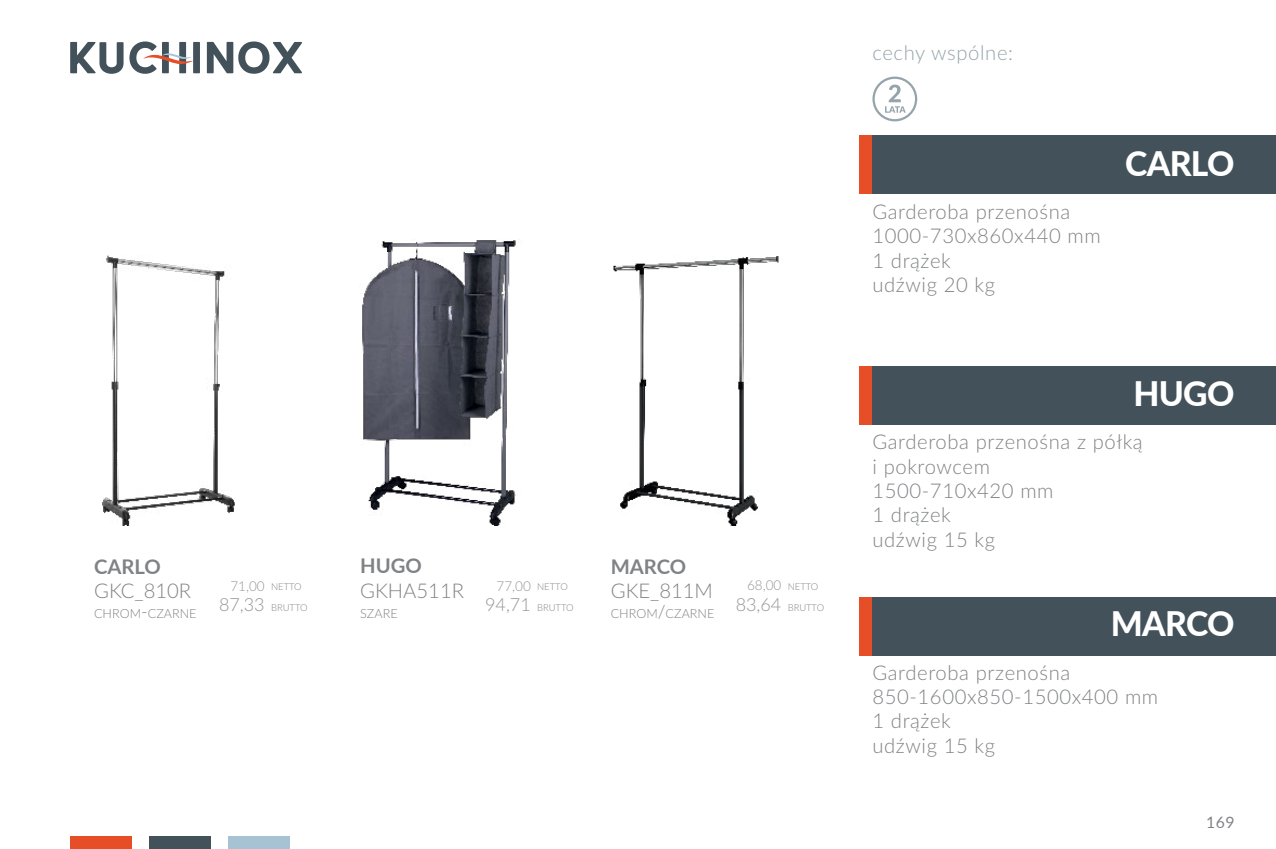
<style>
.page{position:relative;width:1276px;height:849px;background:#fff}
.page>*{position:absolute;margin:0;border:0;box-sizing:border-box;transform-origin:0 0}
.t1{font:800 33.75px "Lato";letter-spacing:-.02em;color:#fff}
.t2{font:300 20.25px/24.3px "Lato";letter-spacing:.03em;color:#808285}
.t3{font:700 20.25px "Lato";color:#808285}
.t4{font:300 20.25px "Lato";letter-spacing:.03em;color:#95a3ab}
.t5{font:300 20.25px "Lato";color:#808285}
.t6{font:300 18px "Lato";color:#939598}
.t7{font:15.75px "Lato";color:#808285}
.t8{font:300 13.5px "Lato";color:#939598}
.t9{font:300 12.6px "Lato";color:#808285}
.t10{font:300 9.45px/20.2px "Lato";letter-spacing:-.005em;color:#808285}
.s1{font-size:18px}
</style>
<div class="page">
<div style="left:149px;top:836px;width:62px;height:12px;background:#43525a"></div>
<div style="left:70px;top:836px;width:62px;height:12px;background:#e54e26"></div>
<div style="left:228px;top:836px;width:62px;height:12px;background:#a5c3d2"></div>
<div style="left:859px;top:366px;width:417px;height:58px;background:#e54e26"></div>
<div style="left:859px;top:597px;width:417px;height:58px;background:#e54e26"></div>
<div style="left:859px;top:135px;width:417px;height:58px;background:#e54e26"></div>
<div style="left:872px;top:135px;width:404px;height:58px;background:#43525a"></div>
<div style="left:872px;top:366px;width:404px;height:58px;background:#43525a"></div>
<div style="left:872px;top:597px;width:404px;height:58px;background:#43525a"></div>
<svg style="left:70px;top:41px;width:232px;height:33px"></svg>
<img style="left:103px;top:255px;width:132px;height:270px">
<img style="left:362px;top:239px;width:160px;height:286px">
<svg style="left:872px;top:77px;width:45px;height:44px"></svg>
<img style="left:613px;top:256px;width:166px;height:269px">
<p class="t3" style="left:94px;top:551px;width:54px">CARLO</p>
<p class="t2" style="left:94px;top:577px;width:99px">GKC_810R</p>
<p class="t9" style="left:94px;top:604px;width:104px">CHROM<span class="s1">-</span>CZARNE</p>
<p class="t8" style="left:230px;top:576px;width:36px">71,00</p>
<p class="t6" style="left:219px;top:592px;width:47px">87,33</p>
<p class="t10" style="left:271px;top:576px;width:38px">NETTO<br>BRUTTO</p>
<p class="t3" style="left:360px;top:551px;width:62px">HUGO</p>
<p class="t5" style="left:360px;top:576px;width:105px">GKHA511R</p>
<p class="t9" style="left:360px;top:604px;width:39px">SZARE</p>
<p class="t8" style="left:496px;top:576px;width:36px">77,00</p>
<p class="t6" style="left:485px;top:591px;width:47px">94,71</p>
<p class="t10" style="left:537px;top:576px;width:38px">NETTO<br>BRUTTO</p>
<p class="t3" style="left:611px;top:551px;width:61px">MARCO</p>
<p class="t2" style="left:611px;top:577px;width:104px">GKE_811M</p>
<p class="t9" style="left:611px;top:604px;width:105px">CHROM<span class="s1">/</span>CZARNE</p>
<p class="t8" style="left:747px;top:576px;width:36px">68,00</p>
<p class="t6" style="left:735px;top:591px;width:47px">83,64</p>
<p class="t10" style="left:788px;top:576px;width:38px">NETTO<br>BRUTTO</p>
<p class="t4" style="left:872px;top:38px;width:142px">cechy wspólne:</p>
<p class="t2" style="left:872px;top:199px;width:230px">Garderoba przenośna<br>1000-730x860x440 mm<br>1 drążek<br>udźwig 20 kg</p>
<h1 class="t1" style="left:1125px;top:138px;width:111px">CARLO</h1>
<h1 class="t1" style="left:1133px;top:368px;width:103px">HUGO</h1>
<p class="t2" style="left:872px;top:429px;width:272px">Garderoba przenośna z półką i pokrowcem<br>1500-710x420 mm<br>1 drążek<br>udźwig 15 kg</p>
<h1 class="t1" style="left:1110px;top:598px;width:125px">MARCO</h1>
<p class="t2" style="left:872px;top:659px;width:287px">Garderoba przenośna<br>850-1600x850-1500x400 mm<br>1 drążek<br>udźwig 15 kg</p>
<p class="t7" style="left:1206px;top:810px;width:30px">169</p>
</div>
